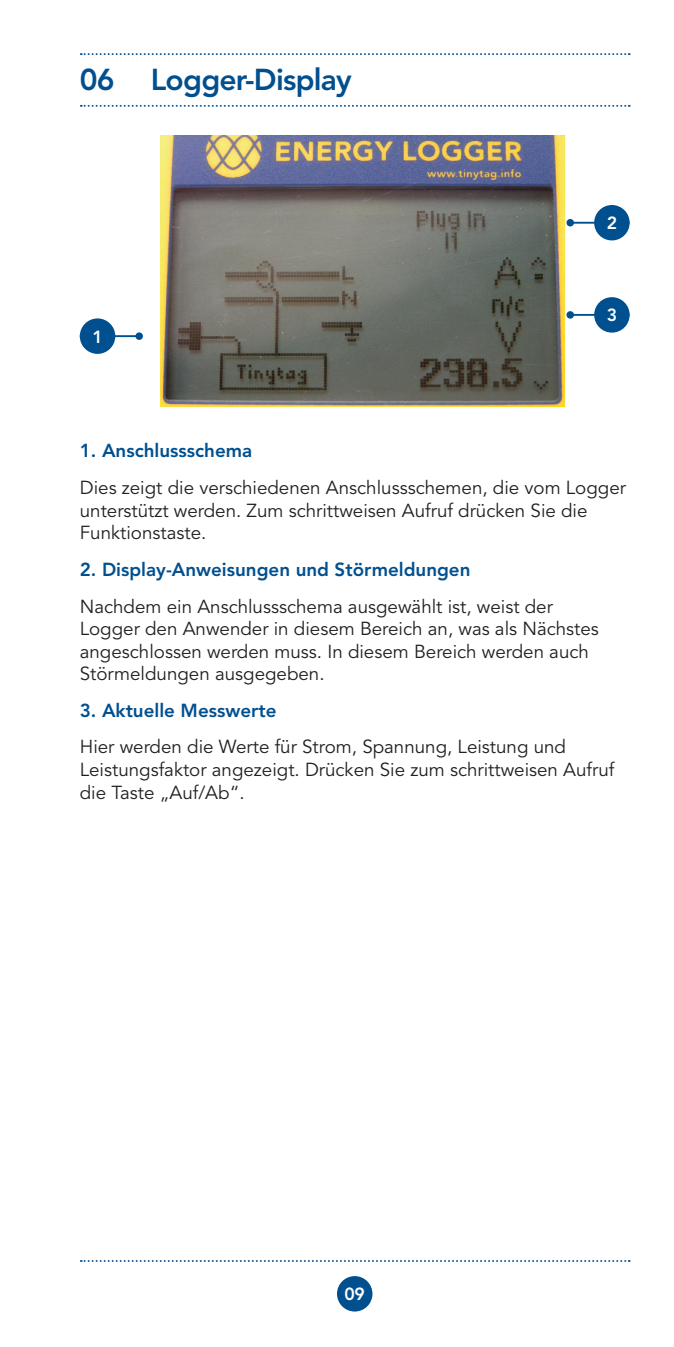
<style>
.page{position:relative;width:674px;height:1347px;background:#fff}
.page>*{position:absolute;margin:0;border:0;box-sizing:border-box;transform-origin:0 0}
.t1{font:800 30px "Avenir";letter-spacing:-.025em;color:#004f8f}
.t2{font:18.75px/22.5px "Avenir";color:#231f20}
.t3{font:800 18.75px "Avenir";color:#004f8f}
.t4{font:800 17.5px "Avenir";color:#fff}
</style>
<div class="page">
<div style="left:337px;top:1276px;width:35px;height:35px;background:#004f8f;border-radius:50%"></div>
<svg style="left:81px;top:1260px;width:548px;height:1px"></svg>
<svg style="left:81px;top:53px;width:548px;height:2px"></svg>
<svg style="left:81px;top:105px;width:548px;height:2px"></svg>
<img style="left:160px;top:135px;width:404px;height:271px">
<hr style="left:80px;top:335px;width:59px;height:2px;background:#004f8f">
<div style="left:135px;top:332px;width:8px;height:8px;background:#004f8f;border-radius:50%"></div>
<hr style="left:570px;top:222px;width:59px;height:2px;background:#004f8f">
<div style="left:566px;top:219px;width:7px;height:7px;background:#004f8f;border-radius:50%"></div>
<hr style="left:570px;top:314px;width:59px;height:2px;background:#004f8f">
<div style="left:566px;top:311px;width:7px;height:8px;background:#004f8f;border-radius:50%"></div>
<div style="left:80px;top:318px;width:35px;height:36px;background:#004f8f;border-radius:50%"></div>
<div style="left:594px;top:205px;width:35px;height:35px;background:#004f8f;border-radius:50%"></div>
<div style="left:594px;top:297px;width:35px;height:35px;background:#004f8f;border-radius:50%"></div>
<h1 class="t1" style="left:80px;top:62px;width:273px">06 Logger-Display</h1>
<p class="t4" style="left:92px;top:326px;width:12px">1</p>
<p class="t4" style="left:606px;top:213px;width:12px">2</p>
<p class="t4" style="left:606px;top:305px;width:12px">3</p>
<p class="t3" style="left:80px;top:440px;width:174px">1. Anschlussschema</p>
<p class="t2" style="left:80px;top:477px;width:547px">Dies zeigt die verschiedenen Anschlussschemen, die vom Logger unterstützt werden. Zum schrittweisen Aufruf drücken Sie die<br>Funktionstaste.</p>
<p class="t3" style="left:80px;top:558px;width:392px">2. Display-Anweisungen und Störmeldungen</p>
<p class="t2" style="left:80px;top:595px;width:520px">Nachdem ein Anschlussschema ausgewählt ist, weist der Logger den Anwender in diesem Bereich an, was als Nächstes angeschlossen werden muss. In diesem Bereich werden auch Störmeldungen ausgegeben.</p>
<p class="t3" style="left:80px;top:699px;width:198px">3. Aktuelle Messwerte</p>
<p class="t2" style="left:80px;top:736px;width:535px">Hier werden die Werte für Strom, Spannung, Leistung und<br>Leistungsfaktor angezeigt. Drücken Sie zum schrittweisen Aufruf die Taste „Auf/Ab“.</p>
<p class="t4" style="left:344px;top:1283px;width:22px">09</p>
</div>
